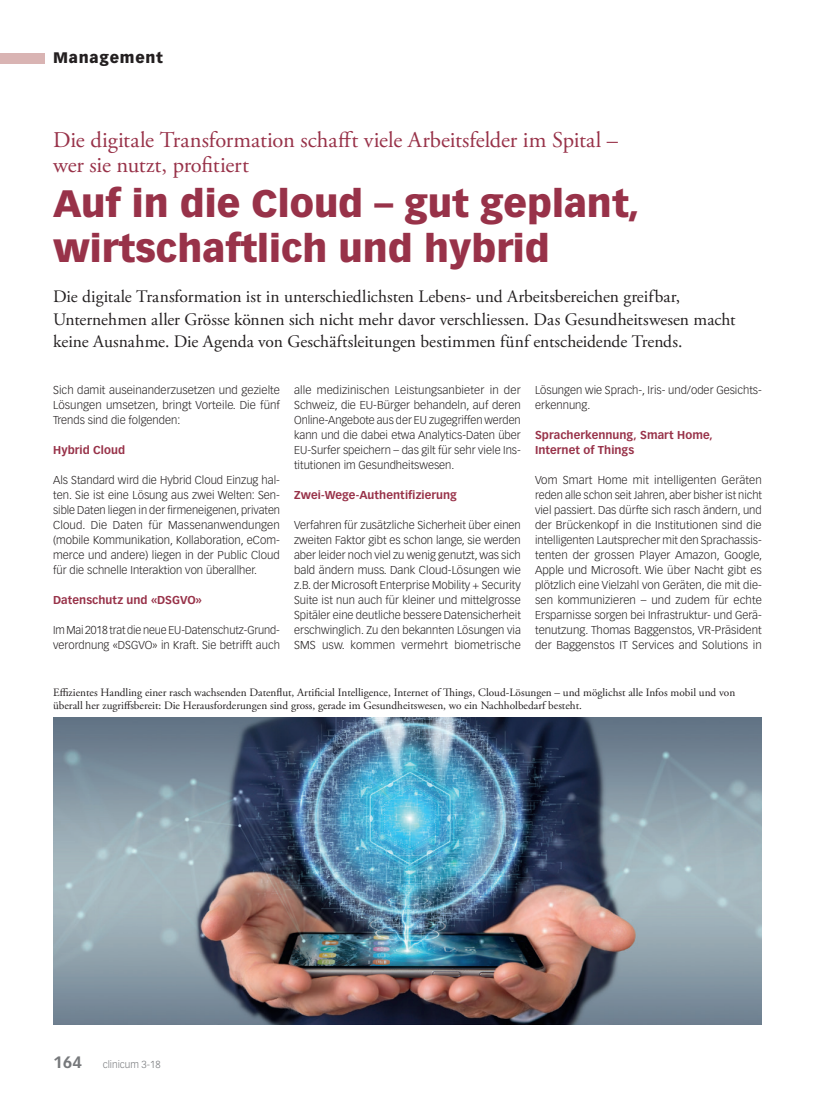
<style>
.page{position:relative;width:815px;height:1099px;background:#fff}
.page>*{position:absolute;margin:0;border:0;box-sizing:border-box;transform-origin:0 0}
.Titel_MM{font:900 37.5px/45px "Vectora LT Std";color:#983249}
.Obertitel_MM{font:22.5px/25px "Adobe Garamond Pro";letter-spacing:-.005em;color:#983249}
.Lead{font:17.5px/22.5px "Adobe Garamond Pro";color:#231f20}
.t1{font:900 15px "Vectora LT Std";letter-spacing:.05em;color:#231f20}
.Lauftext{font:300 11.25px/15px "Vectora LT Std";color:#231f20;text-align:justify}
.Legende{font:11.25px/13.5px "Adobe Garamond Pro";color:#231f20}
.ZT_MM{font:700 11.25px/15px "Vectora LT Std";letter-spacing:.005em;color:#983249}
.t2{font:300 10px "Vectora LT Std";color:#76787b}
.s1{font-weight:700;font-size:16.25px}
</style>
<div class="page">
<div style="left:0;top:53px;width:45px;height:10px;background:#d9b4b3"></div>
<img style="left:53px;top:717px;width:709px;height:307px">
<h3 class="t1" style="left:53px;top:49px;width:111px">Management</h3>
<p class="Obertitel_MM" style="left:53px;top:128px;width:567px">Die digitale Transformation schafft viele Arbeitsfelder im Spital – wer sie nutzt, profitiert</p>
<p class="Titel_MM" style="left:53px;top:180px;width:588px">Auf in die Cloud – gut geplant, wirtschaftlich und hybrid</p>
<p class="Lead" style="left:53px;top:286px;width:684px">Die digitale Transformation ist in unterschiedlichsten Lebens- und Arbeitsbereichen greifbar,<br>Unternehmen aller Grösse können sich nicht mehr davor verschliessen. Das Gesundheitswesen macht keine Ausnahme. Die Agenda von Geschäftsleitungen bestimmen fünf entscheidende Trends.</p>
<p class="Lauftext" style="left:53px;top:383px;width:228px">Sich damit auseinanderzusetzen und gezielte Lösungen umsetzen, bringt Vorteile. Die fünf Trends sind die folgenden:</p>
<p class="ZT_MM" style="left:53px;top:443px;width:74px">Hybrid Cloud</p>
<p class="Lauftext" style="left:53px;top:473px;width:228px">Als Standard wird die Hybrid Cloud Einzug hal&shy;ten. Sie ist eine Lösung aus zwei Welten: Sen&shy;sible Daten liegen in der firmeneigenen, privaten Cloud. Die Daten für Massenanwendungen (mobile Kommunikation, Kollaboration, eCom&shy;merce und andere) liegen in der Public Cloud für die schnelle Interaktion von überallher.</p>
<p class="ZT_MM" style="left:53px;top:593px;width:150px">Datenschutz und «DSGVO»</p>
<p class="Lauftext" style="left:53px;top:623px;width:228px">Im Mai 2018 trat die neue EU-Datenschutz-Grund&shy;verordnung «DSGVO» in Kraft. Sie betrifft auch</p>
<p class="Lauftext" style="left:535px;top:383px;width:228px">Lösungen wie Sprach-, Iris- und/oder Gesichts&shy;erkennung.</p>
<p class="ZT_MM" style="left:535px;top:428px;width:179px">Spracherkennung, Smart Home,<br>Internet of Things</p>
<p class="Lauftext" style="left:535px;top:473px;width:229px">Vom Smart Home mit intelligenten Geräten reden alle schon seit Jahren, aber bisher ist nicht viel passiert. Das dürfte sich rasch ändern, und der Brückenkopf in die Institutionen sind die intelligenten Lautsprecher mit den Sprachassis&shy;tenten der grossen Player Amazon, Google, Apple und Microsoft. Wie über Nacht gibt es plötzlich eine Vielzahl von Geräten, die mit die&shy;sen kommunizieren – und zudem für echte Ersparnisse sorgen bei Infrastruktur- und Gerä&shy;tenutzung. Thomas Baggenstos, VR-Präsident der Baggenstos IT Services and Solutions in</p>
<p class="Legende" style="left:53px;top:686px;width:684px">Effizientes Handling einer rasch wachsenden Datenflut, Artificial Intelligence, Internet of Things, Cloud-Lösungen – und möglichst alle Infos mobil und von überall her zugriffsbereit: Die Herausforderungen sind gross, gerade im Gesundheitswesen, wo ein Nachholbedarf besteht.</p>
<p class="Lauftext" style="left:294px;top:383px;width:228px">alle medizinischen Leistungsanbieter in der Schweiz, die EU-Bürger behandeln, auf deren Online-Angebote aus der EU zugegriffen werden kann und die dabei etwa Analytics-Daten über EU-Surfer speichern – das gilt für sehr viele Ins&shy;titutionen im Gesundheitswesen.</p>
<p class="ZT_MM" style="left:294px;top:488px;width:164px">Zwei-Wege-Authentifizierung</p>
<p class="Lauftext" style="left:294px;top:518px;width:228px">Verfahren für zusätzliche Sicherheit über einen zweiten Faktor gibt es schon lange, sie werden aber leider noch viel zu wenig genutzt, was sich bald ändern muss. Dank Cloud-Lösungen wie z.B. der Microsoft Enterprise Mobility + Security Suite ist nun auch für kleiner und mittelgrosse Spitäler eine deutliche bessere Datensicherheit erschwinglich. Zu den bekannten Lösungen via SMS usw. kommen vermehrt biometrische</p>
<p class="t2" style="left:53px;top:1058px;width:109px"><span class="s1">164</span> clinicum 3-18</p>
</div>
